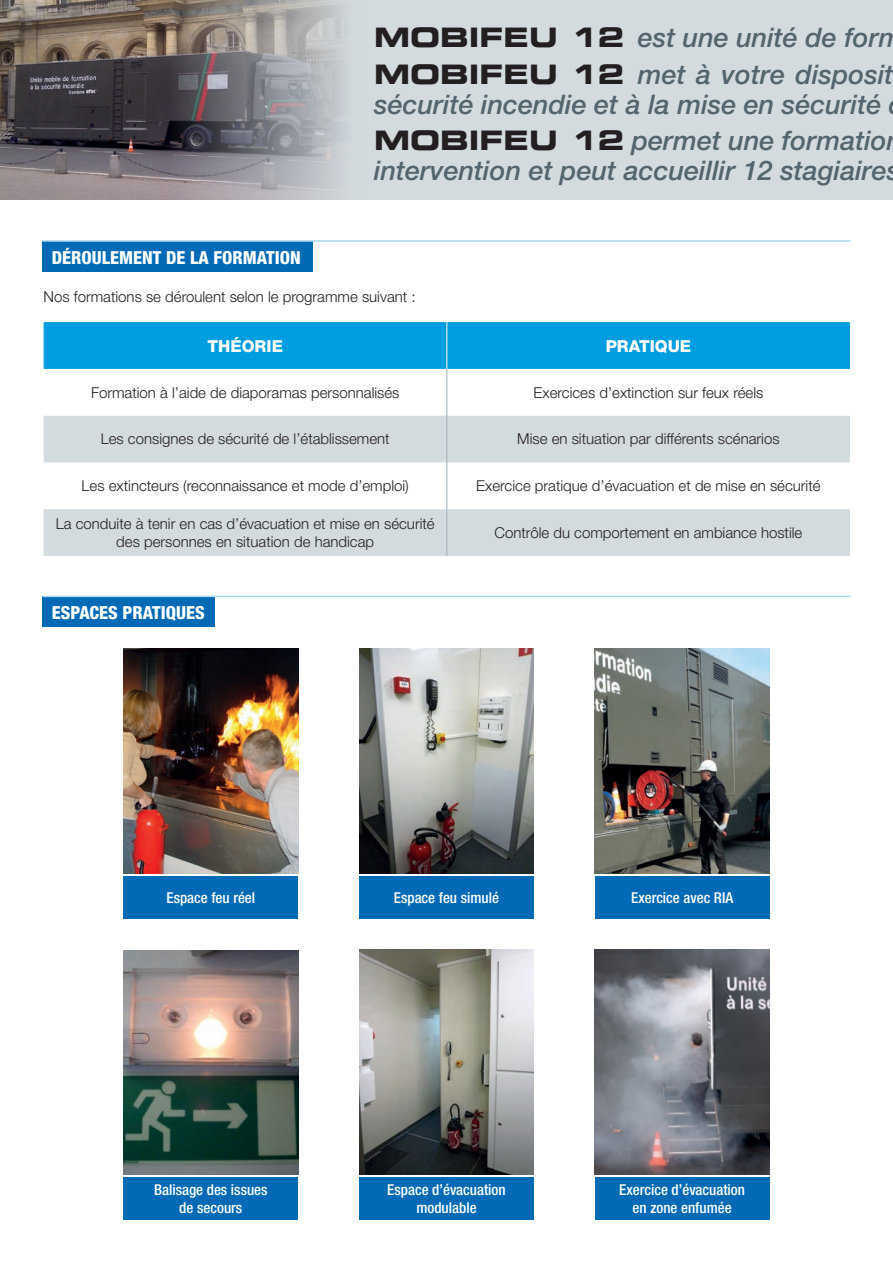
<style>
.page{position:relative;width:893px;height:1263px;background:#fff}
.page>*{position:absolute;margin:0;border:0;box-sizing:border-box;transform-origin:0 0}
.t1{font:italic 500 27px/36.5px "Helvetica Neue LT Pro";color:#53656e}
.t2{font:800 condensed 18px "Helvetica Neue LT Pro";color:#fff}
.t3{font:800 16.5px "Helvetica Neue";color:#fff}
.t4{font:300 15px/18px "Helvetica Neue LT Pro";color:#231f20;text-align:center}
.t5{font:500 condensed 15px/18px "Helvetica Neue LT Pro";color:#fff;text-align:center}
.s1{font-family:"Eurostile LT Bold Extended Two";font-weight:400;font-style:normal;color:#231f20}
</style>
<div class="page">
<div style="left:0;top:0;width:893px;height:200px;background:#d4dbdf"></div>
<div style="left:43px;top:241px;width:270px;height:31px;background:#016ab6"></div>
<hr style="left:43px;top:240px;width:807px;height:2px;background:#aad9f3">
<div style="left:44px;top:322px;width:806px;height:47px;background:#009de0"></div>
<svg style="left:44px;top:416px;width:806px;height:140px;fill:#d4dbdf"></svg>
<hr style="left:446px;top:322px;width:1px;height:47px;background:#fff">
<hr style="left:446px;top:369px;width:1px;height:47px;background:#9dacb5">
<hr style="left:446px;top:416px;width:1px;height:46px;background:#9dacb5">
<hr style="left:446px;top:462px;width:1px;height:47px;background:#9dacb5">
<hr style="left:446px;top:509px;width:1px;height:47px;background:#9dacb5">
<img style="left:0;top:0;width:346px;height:200px">
<div style="left:43px;top:596px;width:172px;height:31px;background:#016ab6"></div>
<hr style="left:43px;top:596px;width:807px;height:1px;background:#aad9f3">
<div style="left:124px;top:876px;width:174px;height:42px;background:#016ab6"></div>
<div style="left:124px;top:1177px;width:174px;height:42px;background:#016ab6"></div>
<div style="left:359px;top:876px;width:175px;height:42px;background:#016ab6"></div>
<div style="left:359px;top:1177px;width:175px;height:42px;background:#016ab6"></div>
<div style="left:595px;top:876px;width:174px;height:42px;background:#016ab6"></div>
<div style="left:595px;top:1177px;width:174px;height:42px;background:#016ab6"></div>
<img style="left:124px;top:648px;width:174px;height:226px">
<img style="left:595px;top:648px;width:174px;height:226px">
<img style="left:359px;top:648px;width:175px;height:226px">
<img style="left:124px;top:951px;width:174px;height:224px">
<img style="left:595px;top:949px;width:174px;height:226px">
<img style="left:359px;top:949px;width:175px;height:226px">
<h1 class="t1" style="left:374px;top:19px;width:530px"><span class="s1">MOBIFEU 12</span> est une unité de form<br><span class="s1">MOBIFEU 12</span> met à votre disposit</h1>
<h1 class="t1" style="left:374px;top:85px;width:514px">sécurité incendie et à la mise en sécurité<br><span class="s1">MOBIFEU 12</span> permet une formatio</h1>
<h1 class="t1" style="left:374px;top:152px;width:514px">intervention et peut accueillir 12 stagiaire</h1>
<p class="t2" style="left:52px;top:246px;width:251px">DÉROULEMENT DE LA FORMATION</p>
<p class="t4" style="left:44px;top:287px;width:374px">Nos formations se déroulent selon le programme suivant :</p>
<p class="t3" style="left:207px;top:336px;width:77px">THÉORIE</p>
<p class="t3" style="left:606px;top:336px;width:87px">PRATIQUE</p>
<p class="t4" style="left:91px;top:383px;width:310px">Formation à l’aide de diaporamas personnalisés</p>
<p class="t4" style="left:534px;top:383px;width:231px">Exercices d’extinction sur feux réels</p>
<p class="t4" style="left:101px;top:430px;width:290px">Les consignes de sécurité de l’établissement</p>
<p class="t4" style="left:517px;top:430px;width:264px">Mise en situation par différents scénarios</p>
<p class="t4" style="left:82px;top:476px;width:329px">Les extincteurs (reconnaissance et mode d’emploi)</p>
<p class="t4" style="left:476px;top:476px;width:346px">Exercice pratique d’évacuation et de mise en sécurité</p>
<p class="t4" style="left:56px;top:514px;width:381px">La conduite à tenir en cas d’évacuation et mise en sécurité des personnes en situation de handicap</p>
<p class="t4" style="left:494px;top:523px;width:309px">Contrôle du comportement en ambiance hostile</p>
<p class="t2" style="left:52px;top:601px;width:155px">ESPACES PRATIQUES</p>
<p class="t5" style="left:166px;top:888px;width:90px">Espace feu réel</p>
<p class="t5" style="left:154px;top:1180px;width:115px">Balisage des issues de secours</p>
<p class="t5" style="left:394px;top:888px;width:107px">Espace feu simulé</p>
<p class="t5" style="left:387px;top:1180px;width:120px">Espace d’évacuation modulable</p>
<p class="t5" style="left:631px;top:888px;width:103px">Exercice avec RIA</p>
<p class="t5" style="left:619px;top:1180px;width:127px">Exercice d’évacuation en zone enfumée</p>
</div>
